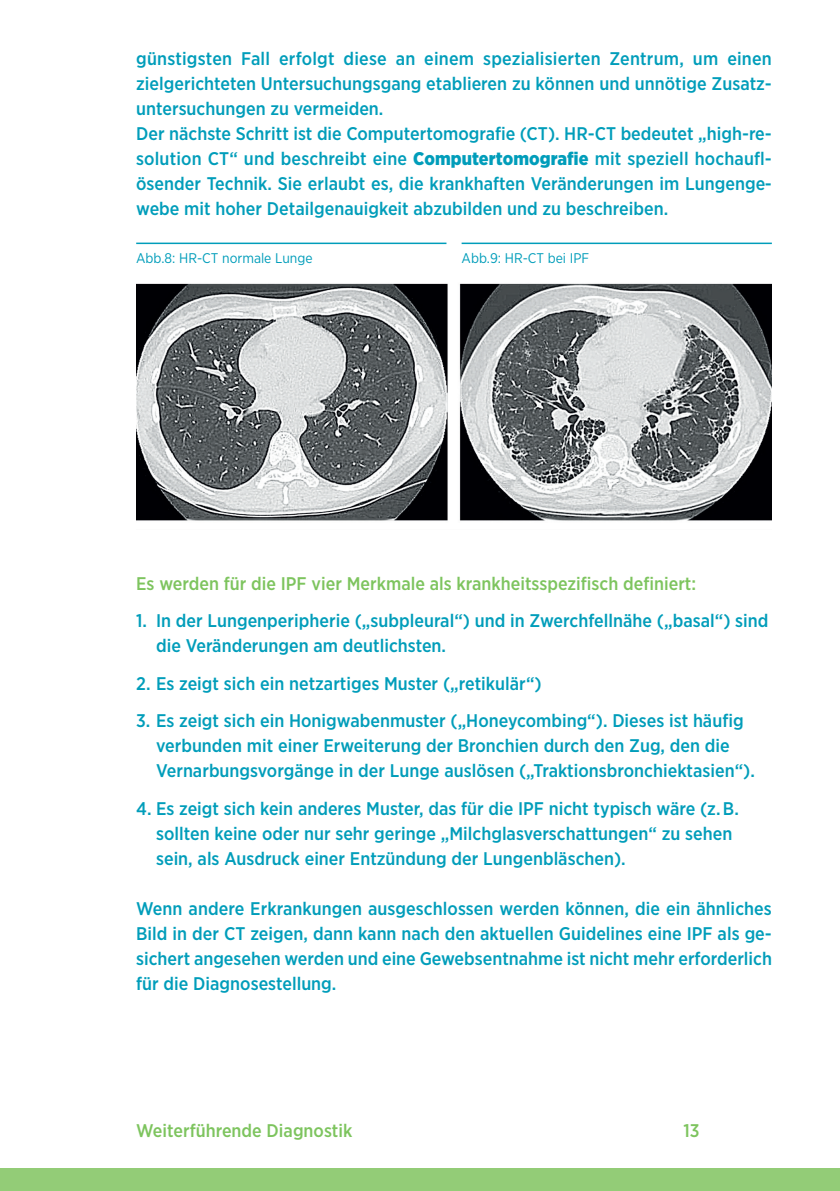
<style>
.page{position:relative;width:840px;height:1191px;background:#fff}
.page>*{position:absolute;margin:0;border:0;box-sizing:border-box;transform-origin:0 0}
.t1{font:500 18.2px/25px "Gotham Narrow";color:#009dba}
.t2{font:500 18.2px "Gotham Narrow";color:#7dc45e}
.t3{font:14px "Gotham Narrow";color:#009dba}
.s1{font-weight:900}
</style>
<div class="page">
<div style="left:0;top:1168px;width:839px;height:23px;background:#93cc77"></div>
<hr style="left:136px;top:242px;width:310px;height:2px;background:#009dba">
<img style="left:136px;top:283px;width:635px;height:238px">
<hr style="left:461px;top:242px;width:310px;height:2px;background:#009dba">
<p class="t1" style="left:136px;top:47px;width:636px">günstigs ten Fall erfolgt diese an einem spezialisierten Zentrum, um einen zielgerichte ten Untersuchungsgang etablieren zu können und unnötige Zusatz - unter suchungen zu vermeiden.<br>Der nächste Schritt ist die Computertomografie (CT). HR-CT bedeutet „high-re&shy;solution CT“ und beschreibt eine <span class="s1">Computertomografie</span> mit speziell hochaufl&shy;ösender Technik. Sie erlaubt es, die krankhaften Veränderungen im Lungenge&shy;webe mit hoher Detailgenauigkeit abzubilden und zu beschreiben.</p>
<p class="t3" style="left:136px;top:253px;width:178px">Abb.8: HR-CT normale Lunge</p>
<p class="t3" style="left:461px;top:253px;width:129px">Abb.9: HR-CT bei IPF</p>
<p class="t2" style="left:136px;top:577px;width:561px">Es werden für die IPF vier Merkmale als krankheitsspezifisch definiert:</p>
<p class="t1" style="left:156px;top:609px;width:613px;text-indent:-20px">1. In der Lungenperipherie („subpleural“) und in Zwerchfellnähe („basal“) sind die Veränderungen am deutlichsten.</p>
<p class="t1" style="left:136px;top:672px;width:407px">2. Es zeigt sich ein netzartiges Muster („retikulär“)</p>
<p class="t1" style="left:156px;top:709px;width:600px;text-indent:-20px">3. Es zeigt sich ein Honigwabenmuster („Honeycombing“). Dieses ist häufig verbunden mit einer Erweiterung der Bronchien durch den Zug, den die<br>Vernarbungsvorgänge in der Lunge auslösen („Traktionsbronchiektasien“).</p>
<p class="t1" style="left:156px;top:797px;width:584px;text-indent:-20px">4. Es zeigt sich kein anderes Muster, das für die IPF nicht typisch wäre (z. B. sollten keine oder nur sehr geringe „Milchglasverschattungen“ zu sehen sein, als Ausdruck einer Entzündung der Lungenbläschen).</p>
<p class="t1" style="left:136px;top:897px;width:637px;text-align:justify">Wenn andere Erkrankungen ausgeschlossen werden können, die ein ähnliches Bild in der CT zeigen, dann kann nach den aktuellen Guidelines eine IPF als ge&shy;sichert angesehen werden und eine Gewebsentnahme ist nicht mehr erforderlich für die Diagnosestellung.</p>
<p class="t2" style="left:136px;top:1123px;width:217px">Weiterführende Diagnostik</p>
<p class="t2" style="left:683px;top:1123px;width:18px">13</p>
</div>
